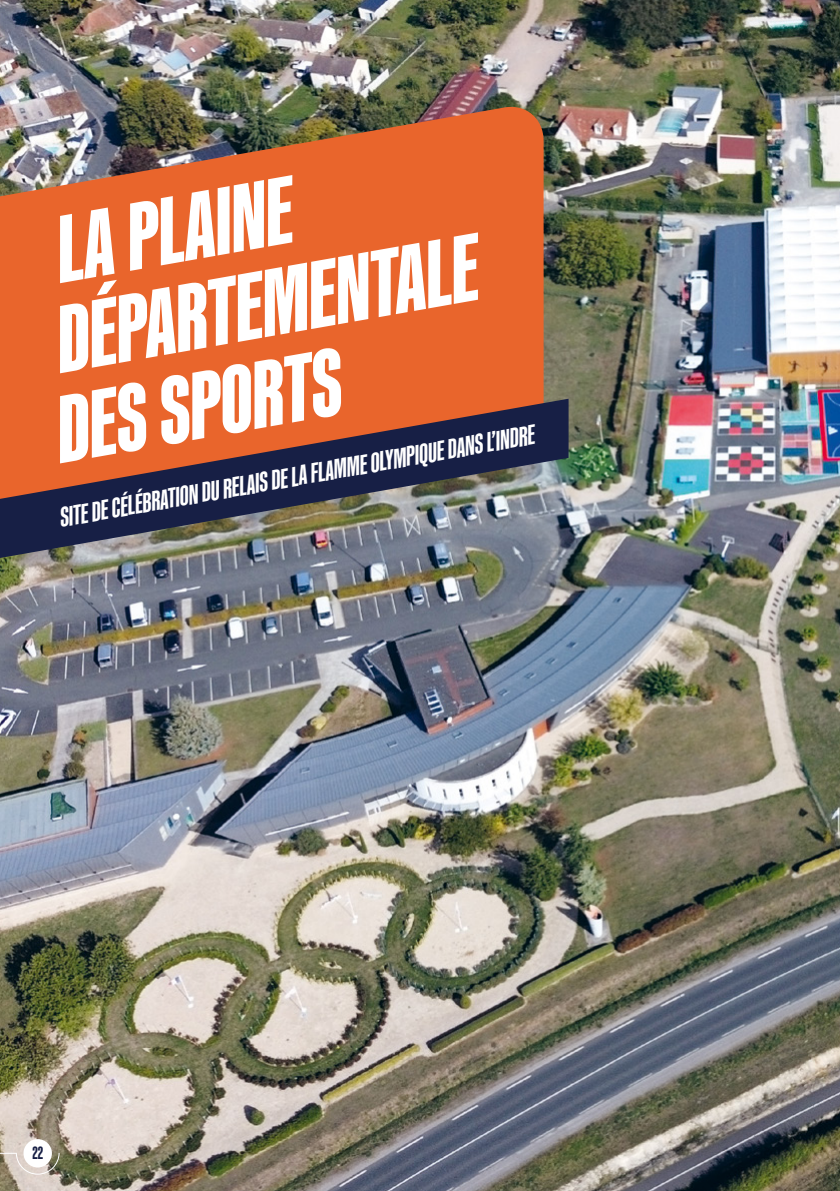
<style>
.page{position:relative;width:840px;height:1191px;background:#fff}
.page>*{position:absolute;margin:0;border:0;box-sizing:border-box;transform-origin:0 0}
.t1{font:italic 800 96px/88.8px "Kaneda Gothic";color:#fff}
.t2{font:italic 700 28px "Kaneda Gothic";color:#fff}
.t3{font:700 18px "Kaneda Gothic";color:#171f45}
</style>
<div class="page">
<img style="left:0;top:0;width:839px;height:1191px">
<svg style="left:0;top:101px;width:543px;height:298px;background:#d56635"></svg>
<img style="left:0;top:399px;width:568px;height:159px">
<div style="left:23px;top:1139px;width:29px;height:28px;background:#fff;border-radius:50%"></div>
<svg style="left:0;top:1152px;width:60px;height:22px"></svg>
<h1 class="t1" style="left:18px;top:211px;width:444px;text-indent:31px;rotate:-10deg">LA PLAINE<br>DÉPARTEMENTALE<br>DES SPORTS</h1>
<p class="t2" style="left:56px;top:502px;width:483px;rotate:-10deg">SITE DE CÉLÉBRATION DU RELAIS DE LA FLAMME OLYMPIQUE DANS L’INDRE</p>
<p class="t3" style="left:32px;top:1143px;width:12px">22</p>
</div>
